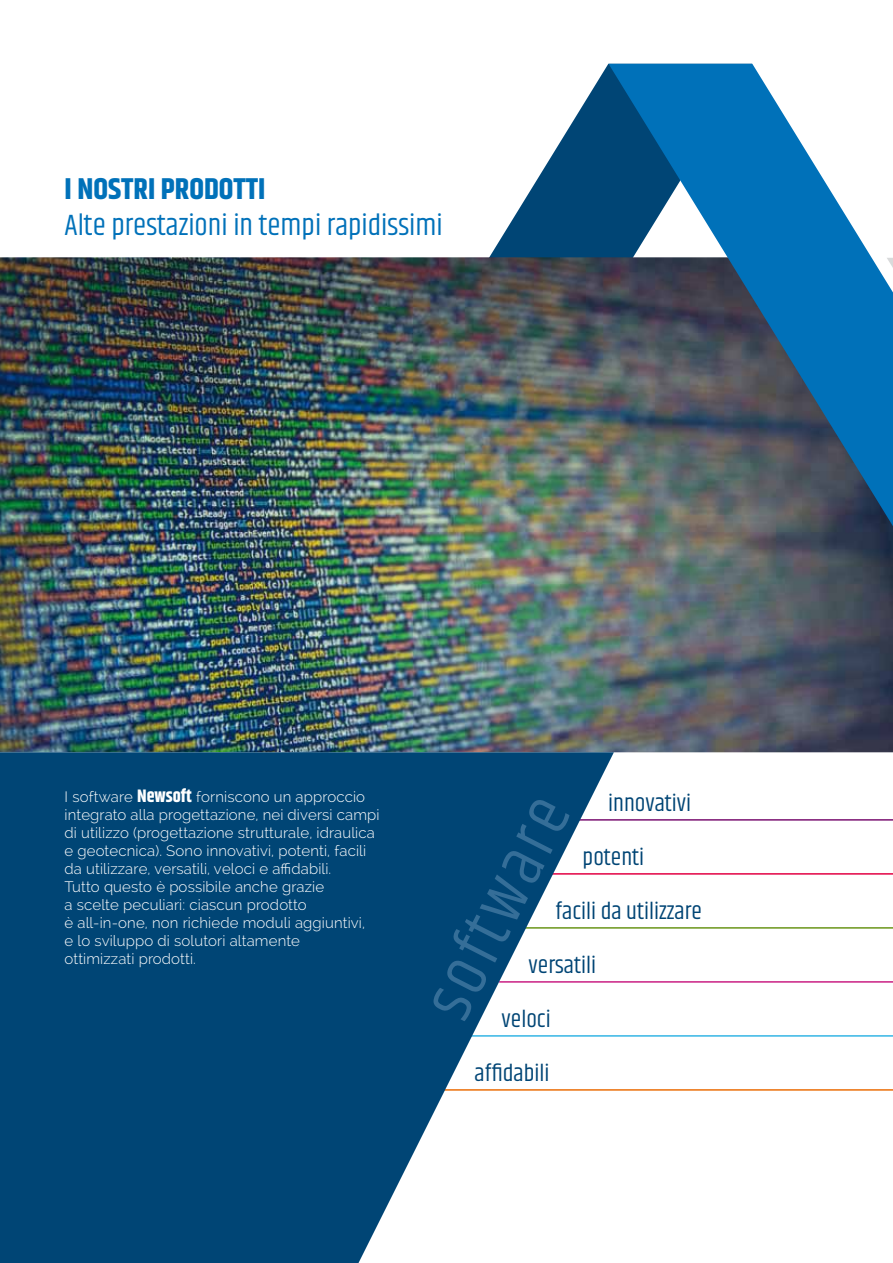
<style>
.page{position:relative;width:893px;height:1263px;background:#fff}
.page>*{position:absolute;margin:0;border:0;box-sizing:border-box;transform-origin:0 0}
.t1{font:67.5px "Khand";color:#356e98}
.t2{font:30px "Khand";color:#0071b9}
.t3{font:700 30px "Khand";color:#0071b9}
.t4{font:24px "Khand";color:#004575}
.t5{font:300 15px/18px "Raleway";letter-spacing:.01em;color:#fff}
.s1{font-family:"Khand";font-weight:700;font-size:18px}
</style>
<div class="page">
<hr style="left:499px;top:981px;width:394px;height:2px;background:#c91e82">
<hr style="left:524px;top:927px;width:369px;height:2px;background:#6a9519">
<hr style="left:466px;top:1035px;width:427px;height:2px;background:#34b4e4">
<hr style="left:443px;top:1089px;width:450px;height:2px;background:#eb6e08">
<hr style="left:579px;top:819px;width:314px;height:2px;background:#7b1272">
<hr style="left:546px;top:873px;width:347px;height:2px;background:#e30043">
<svg style="left:489px;top:64px;width:119px;height:193px"></svg>
<img style="left:0;top:257px;width:887px;height:495px">
<svg style="left:608px;top:64px;width:279px;height:462px;background:#467698"></svg>
<svg style="left:887px;top:258px;width:6px;height:494px;background:#235c88"></svg>
<svg style="left:0;top:752px;width:614px;height:511px;fill:#004575"></svg>
<h2 class="t3" style="left:65px;top:167px;width:200px">I NOSTRI PRODOTTI</h2>
<h2 class="t2" style="left:65px;top:207px;width:380px">Alte prestazioni in tempi rapidissimi</h2>
<p class="t5" style="left:65px;top:787px;width:317px">I software <span class="s1">NEWSOFT</span> forniscono un approccio integrato alla progettazione, nei diversi campi di utilizzo (progettazione strutturale, idraulica e geotecnica). Sono innovativi, potenti, facili da utilizzare, versatili, veloci e affidabili.<br>Tutto questo è possibile anche grazie<br>a scelte peculiari: ciascun prodotto<br>è all-in-one, non richiede moduli aggiuntivi,<br>e lo sviluppo di solutori altamente<br>ottimizzati prodotti.</p>
<h3 class="t4" style="left:608px;top:788px;width:85px">innovativi</h3>
<h3 class="t4" style="left:583px;top:842px;width:63px">potenti</h3>
<h3 class="t4" style="left:556px;top:896px;width:148px">facili da utilizzare</h3>
<h3 class="t4" style="left:529px;top:950px;width:69px">versatili</h3>
<h3 class="t4" style="left:502px;top:1004px;width:51px">veloci</h3>
<h3 class="t4" style="left:475px;top:1058px;width:76px">affidabili</h3>
<h1 class="t1" style="left:408px;top:995px;width:240px;rotate:-63deg">software</h1>
</div>
